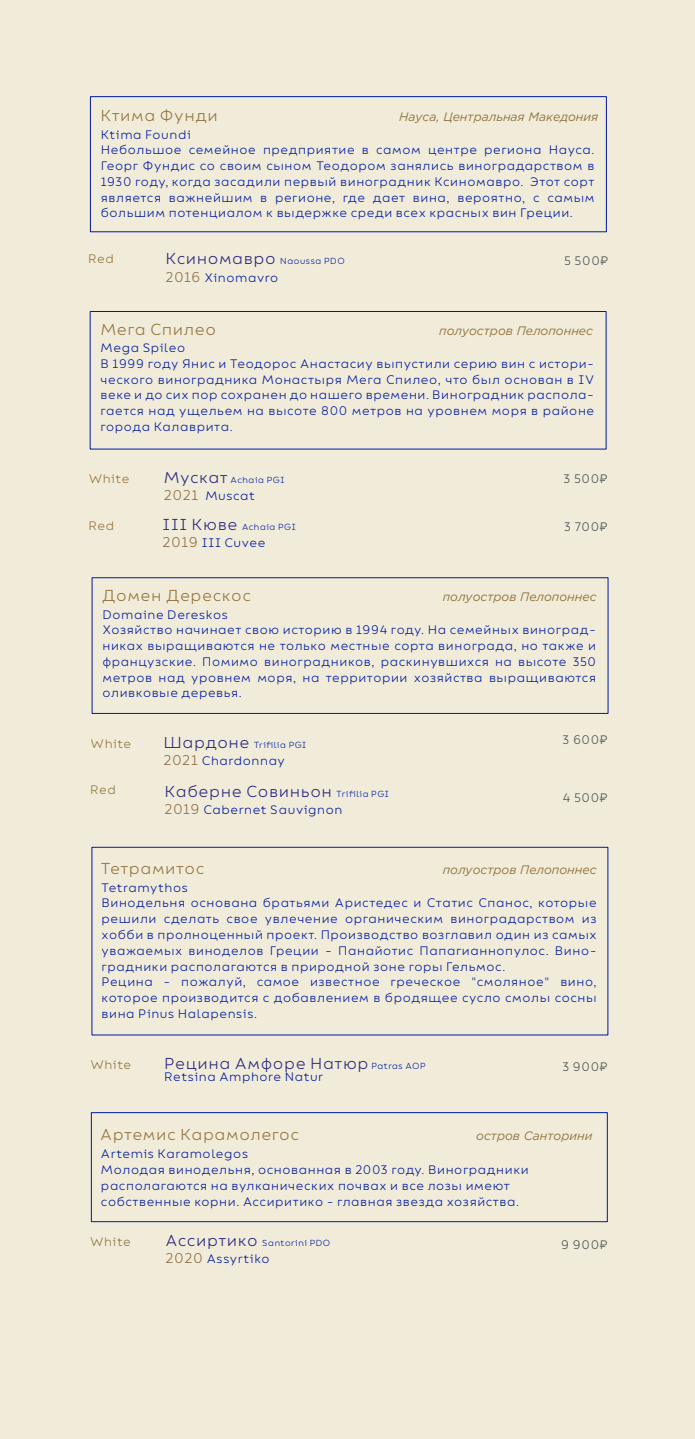
<style>
.page{position:relative;width:695px;height:1439px;background:#fff}
.page>*{position:absolute;margin:0;border:0;box-sizing:border-box;transform-origin:0 0}
.t1{font:15.75px "Bion";letter-spacing:-.005em;color:#2a277e}
.t2{font:15.75px "Bion";letter-spacing:-.005em;color:#94733e}
.t3{font:12.25px/15.8px "Bion";letter-spacing:-.005em;color:#00199f}
.t4{font:italic 12.25px "Gotham Pro";color:#94733e}
.t5{font:12.25px "Bion";color:#4a5053}
.t6{font:12.25px "Bion";letter-spacing:-.01em;color:#94733e}
.t7{font:8.75px "Bion";letter-spacing:-.005em;color:#00199f}
.s1{font-size:8.75px;color:#00199f}
.s2{font-size:14px;color:#8e6d4b}
.s3{font-family:"Steppe"}
.s4{font-size:15.75px;color:#2a277e}
</style>
<div class="page">
<div style="left:0;top:0;width:694px;height:1439px;background:#f1ecd9"></div>
<div style="left:90px;top:96px;width:516px;height:136px;border:1px solid #00199f"></div>
<div style="left:90px;top:311px;width:516px;height:138px;border:1px solid #00199f"></div>
<div style="left:92px;top:577px;width:516px;height:137px;border:1px solid #00199f"></div>
<div style="left:91px;top:847px;width:517px;height:188px;border:1px solid #00199f"></div>
<div style="left:91px;top:1112px;width:516px;height:110px;border:1px solid #00199f"></div>
<p class="t2" style="left:100px;top:107px;width:119px">Ктима Фунди</p>
<p class="t4" style="left:399px;top:110px;width:200px">Науса, Центральная Македония</p>
<p class="t3" style="left:100px;top:127px;width:495px">Ktima Foundi<br>Небольшое семейное предприятие в самом центре региона Науса.<br>Георг Фундис со своим сыном Теодором занялись виноградарством в 1930 году, когда засадили первый виноградник Ксиномавро. Этот сорт является важнейшим в регионе, где дает вина, вероятно, с самым большим потенциалом к выдержке среди всех красных вин Греции.</p>
<p class="t6" style="left:88px;top:252px;width:28px">Red</p>
<p class="t1" style="left:165px;top:250px;width:181px">Ксиномавро <span class="s1">Naoussa PDO</span></p>
<p class="t3" style="left:165px;top:270px;width:115px"><span class="s2">2016</span> Xinomavro</p>
<p class="t5" style="left:563px;top:254px;width:46px">5 500<span class="s3">₽</span></p>
<p class="t2" style="left:100px;top:321px;width:118px">Мега Спилео</p>
<p class="t4" style="left:439px;top:324px;width:155px">полуостров Пелопоннес</p>
<p class="t3" style="left:100px;top:340px;width:495px">Mega Spileo<br>В 1999 году Янис и Теодорос Анастасиу выпустили серию вин с истори&shy;ческого виноградника Монастыря Мега Спилео, что был основан в IV веке и до сих пор сохранен до нашего времени. Виноградник распола&shy;гается над ущельем на высоте 800 метров на уровнем моря в районе города Калаврита.</p>
<p class="t6" style="left:88px;top:472px;width:43px">White</p>
<p class="t6" style="left:88px;top:519px;width:28px">Red</p>
<p class="t7" style="left:163px;top:475px;width:123px"><span class="s4">Мускат</span> Achaia PGI</p>
<p class="t3" style="left:163px;top:489px;width:93px"><span class="s2">2021</span> Muscat</p>
<p class="t7" style="left:162px;top:522px;width:135px"><span class="s4">III Кюве</span> Achaia PGI</p>
<p class="t3" style="left:162px;top:536px;width:105px"><span class="s2">2019</span> III Cuvee</p>
<p class="t5" style="left:563px;top:472px;width:46px">3 500<span class="s3">₽</span></p>
<p class="t5" style="left:564px;top:519px;width:45px">3 700<span class="s3">₽</span></p>
<p class="t2" style="left:102px;top:587px;width:151px">Домен Дерескос</p>
<p class="t4" style="left:442px;top:590px;width:155px">полуостров Пелопоннес</p>
<p class="t3" style="left:102px;top:607px;width:495px">Domaine Dereskos<br>Хозяйство начинает свою историю в 1994 году. На семейных виноград&shy;никах выращиваются не только местные сорта винограда, но также и французские. Помимо виноградников, раскинувшихся на высоте 350 метров над уровнем моря, на территории хозяйства выращиваются оливковые деревья.</p>
<p class="t6" style="left:90px;top:736px;width:43px">White</p>
<p class="t6" style="left:90px;top:783px;width:28px">Red</p>
<p class="t7" style="left:163px;top:739px;width:145px"><span class="s4">Шардоне</span> Trifilia PGI</p>
<p class="t3" style="left:163px;top:753px;width:124px"><span class="s2">2021</span> Chardonnay</p>
<p class="t1" style="left:164px;top:782px;width:226px">Каберне Совиньон <span class="s1">Trifilia PGI</span></p>
<p class="t3" style="left:164px;top:802px;width:180px"><span class="s2">2019</span> Cabernet Sauvignon</p>
<p class="t5" style="left:562px;top:733px;width:47px">3 600<span class="s3">₽</span></p>
<p class="t5" style="left:562px;top:791px;width:47px">4 500<span class="s3">₽</span></p>
<p class="t2" style="left:100px;top:859px;width:106px">Тетрамитос</p>
<p class="t4" style="left:442px;top:863px;width:155px">полуостров Пелопоннес</p>
<p class="t3" style="left:101px;top:880px;width:497px">Tetramythos<br>Винодельня основана братьями Аристедес и Статис Спанос, которые решили сделать свое увлечение органическим виноградарством из хобби в пролноценный проект. Производство возглавил один из самых уважаемых виноделов Греции - Панайотис Папагианнопулос. Вино&shy;градники располагаются в природной зоне горы Гельмос.<br>Рецина - пожалуй, самое известное греческое "смоляное" вино, которое производится с добавлением в бродящее сусло смолы сосны вина Pinus Halapensis.</p>
<p class="t6" style="left:90px;top:1058px;width:43px">White</p>
<p class="t1" style="left:164px;top:1054px;width:263px">Рецина Амфоре Натюр <span class="s1">Patras AOP</span></p>
<p class="t3" style="left:164px;top:1069px;width:161px">Retsina Amphore Natur</p>
<p class="t5" style="left:562px;top:1059px;width:47px">3 900<span class="s3">₽</span></p>
<p class="t2" style="left:100px;top:1125px;width:201px">Артемис Карамолегос</p>
<p class="t4" style="left:476px;top:1128px;width:118px">остров Санторини</p>
<p class="t3" style="left:101px;top:1146px;width:430px">Artemis Karamolegos<br>Молодая винодельня, основанная в 2003 году. Виноградники располагаются на вулканических почвах и все лозы имеют собственные корни. Ассиритико - главная звезда хозяйства.</p>
<p class="t6" style="left:90px;top:1234px;width:43px">White</p>
<p class="t7" style="left:165px;top:1237px;width:167px"><span class="s4">Ассиртико</span> Santorini PDO</p>
<p class="t3" style="left:165px;top:1251px;width:106px"><span class="s2">2020</span> Assyrtiko</p>
<p class="t5" style="left:561px;top:1238px;width:48px">9 900<span class="s3">₽</span></p>
</div>
